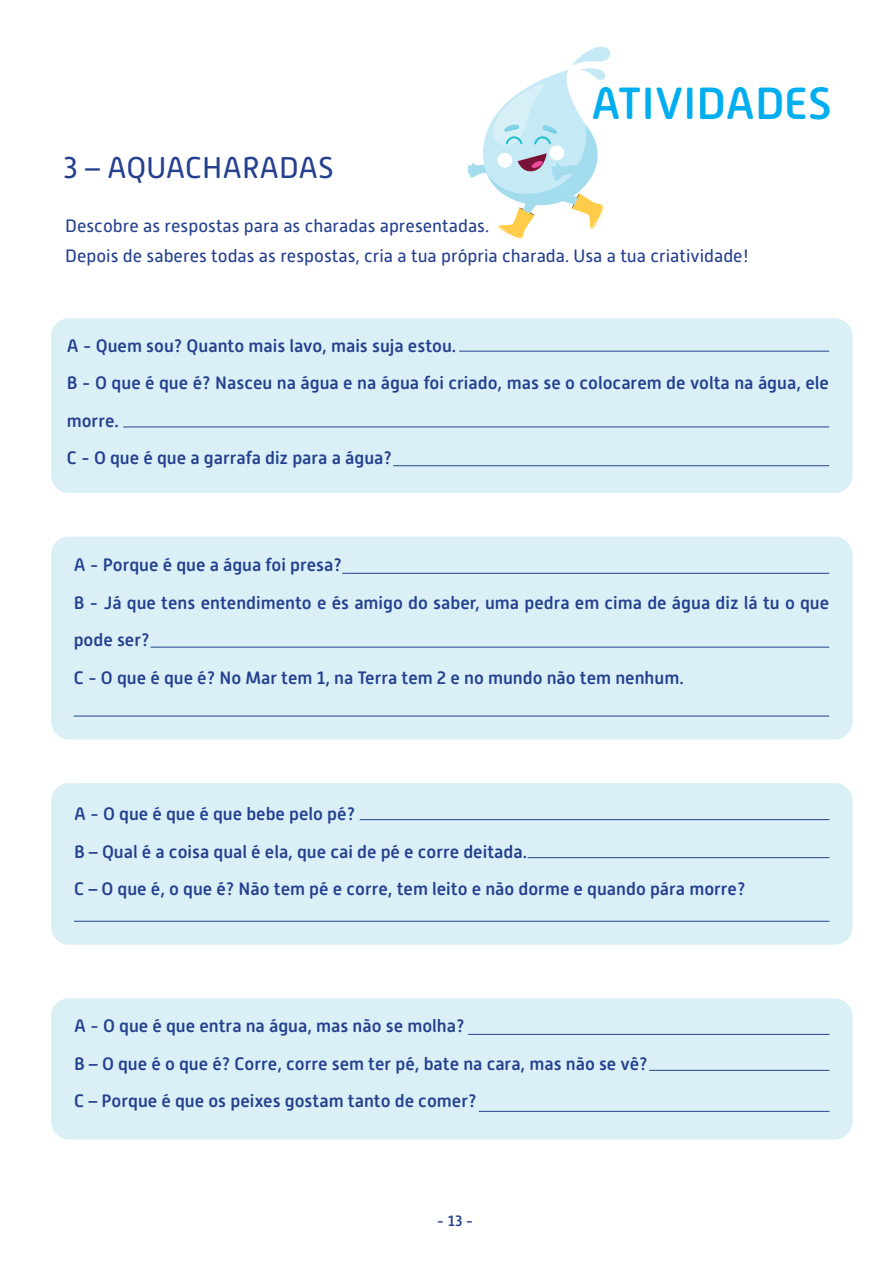
<style>
.page{position:relative;width:893px;height:1263px;background:#fff}
.page>*{position:absolute;margin:0;border:0;box-sizing:border-box;transform-origin:0 0}
.t1{font:500 45px "Alwyn New Rounded";color:#00aeef}
.t2{font:30px "Alwyn New Rounded";color:#25408f}
.t3{font:500 18px/37.5px "Alwyn New Rounded";color:#25408f}
.t4{font:18px/30px "Alwyn New Rounded";color:#25408f}
.t5{font:500 15px "Alwyn New Rounded";color:#25408f}
</style>
<div class="page">
<div style="left:51px;top:998px;width:802px;height:142px;background:#daf0f6;border-radius:18px"></div>
<hr style="left:649px;top:1070px;width:180px;height:1px;background:#25408f">
<hr style="left:479px;top:1111px;width:350px;height:1px;background:#25408f">
<hr style="left:468px;top:1034px;width:361px;height:1px;background:#25408f">
<div style="left:51px;top:318px;width:802px;height:175px;background:#daf0f6;border-radius:18px"></div>
<hr style="left:459px;top:351px;width:370px;height:1px;background:#25408f">
<hr style="left:123px;top:427px;width:706px;height:1px;background:#25408f">
<hr style="left:393px;top:465px;width:436px;height:1px;background:#25408f">
<div style="left:51px;top:536px;width:802px;height:203px;background:#daf0f6;border-radius:18px"></div>
<hr style="left:151px;top:647px;width:678px;height:1px;background:#25408f">
<hr style="left:74px;top:716px;width:755px;height:1px;background:#25408f">
<hr style="left:342px;top:573px;width:487px;height:1px;background:#25408f">
<div style="left:51px;top:783px;width:802px;height:162px;background:#daf0f6;border-radius:18px"></div>
<hr style="left:74px;top:921px;width:755px;height:1px;background:#25408f">
<hr style="left:360px;top:819px;width:469px;height:1px;background:#25408f">
<hr style="left:528px;top:857px;width:301px;height:1px;background:#25408f">
<svg style="left:467px;top:46px;width:144px;height:194px"></svg>
<h1 class="t1" style="left:591px;top:78px;width:242px">ATIVIDADES</h1>
<h2 class="t2" style="left:64px;top:151px;width:272px">3 – AQUACHARADAS</h2>
<p class="t4" style="left:65px;top:210px;width:685px">Descobre as respostas para as charadas apresentadas.<br>Depois de saberes todas as respostas, cria a tua própria charada. Usa a tua criatividade!</p>
<p class="t3" style="left:67px;top:327px;width:764px">A - Quem sou? Quanto mais lavo, mais suja estou.<br>B - O que é que é? Nasceu na água e na água foi criado, mas se o colocarem de volta na água, ele morre.<br>C - O que é que a garrafa diz para a água?</p>
<p class="t3" style="left:74px;top:546px;width:757px">A - Porque é que a água foi presa?<br>B - Já que tens entendimento e és amigo do saber, uma pedra em cima de água diz lá tu o que pode ser?<br>C - O que é que é? No Mar tem 1, na Terra tem 2 e no mundo não tem nenhum.</p>
<p class="t3" style="left:74px;top:795px;width:673px">A - O que é que é que bebe pelo pé?<br>B – Qual é a coisa qual é ela, que cai de pé e corre deitada.<br>C – O que é, o que é? Não tem pé e corre, tem leito e não dorme e quando pára morre?</p>
<p class="t3" style="left:74px;top:1007px;width:575px">A - O que é que entra na água, mas não se molha?<br>B – O que é o que é? Corre, corre sem ter pé, bate na cara, mas não se vê?<br>C – Porque é que os peixes gostam tanto de comer?</p>
<p class="t5" style="left:437px;top:1212px;width:38px">- 13 -</p>
</div>
